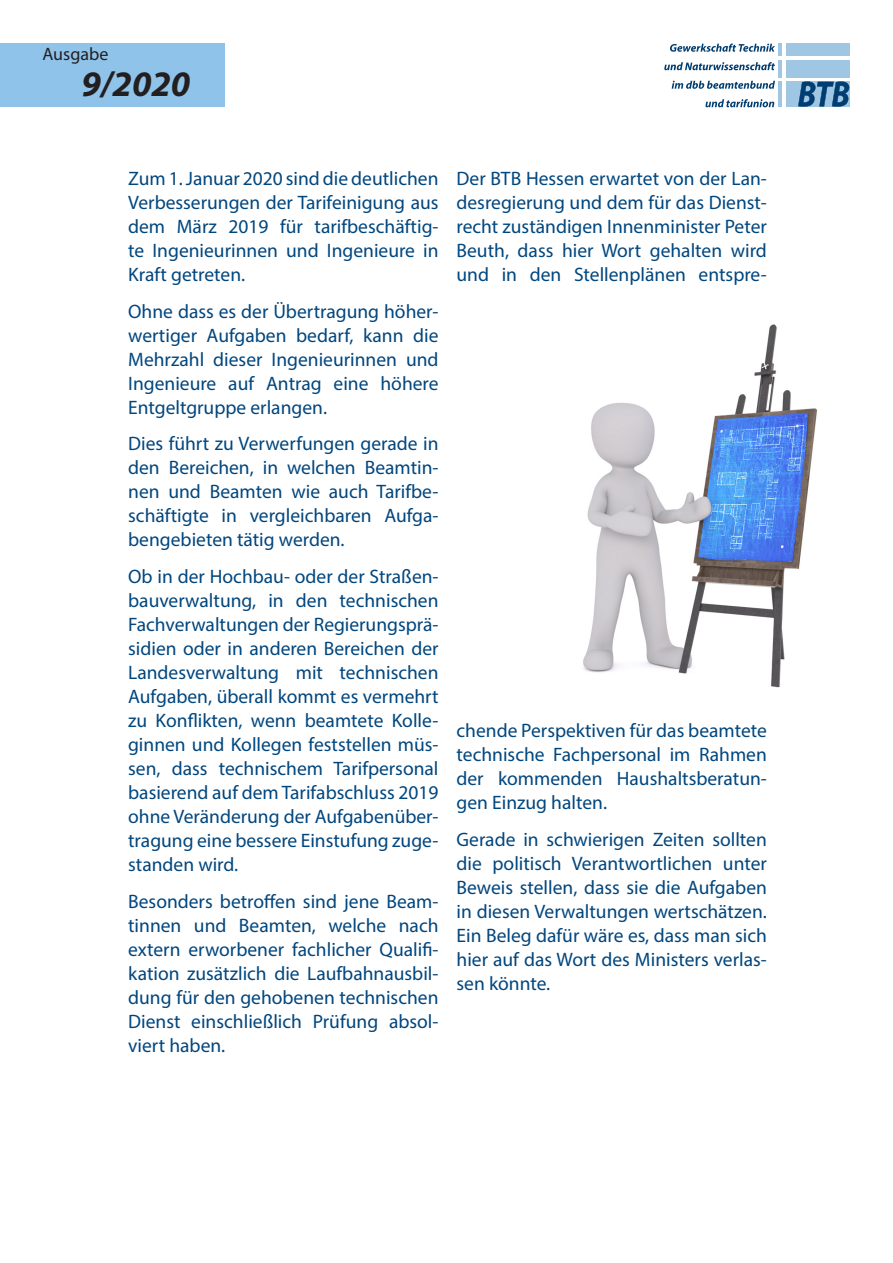
<style>
.page{position:relative;width:893px;height:1263px;background:#fff}
.page>*{position:absolute;margin:0;border:0;box-sizing:border-box;transform-origin:0 0}
.t1{font:italic 700 36px "Myriad Pro";color:#231f20}
.Absatz{font:19.5px/24px "Myriad Pro";color:#00467e;text-align:justify}
.t2{font:18px "Myriad Pro";color:#231f20}
</style>
<div class="page">
<div style="left:0;top:44px;width:225px;height:63px;background:#8fc3e9"></div>
<div style="left:786px;top:44px;width:63px;height:12px;background:#9fc7e3"></div>
<div style="left:786px;top:60px;width:63px;height:18px;background:#9fc7e3"></div>
<div style="left:786px;top:82px;width:63px;height:25px;background:#9fc7e3"></div>
<svg style="left:798px;top:81px;width:51px;height:26px"></svg>
<hr style="left:779px;top:60px;width:3px;height:18px;background:#9fc7e3">
<hr style="left:779px;top:82px;width:3px;height:25px;background:#9fc7e3">
<svg style="left:670px;top:44px;width:112px;height:12px"></svg>
<svg style="left:664px;top:62px;width:111px;height:8px"></svg>
<svg style="left:672px;top:81px;width:103px;height:8px"></svg>
<svg style="left:705px;top:99px;width:69px;height:8px"></svg>
<img style="left:583px;top:324px;width:234px;height:364px">
<p class="t2" style="left:43px;top:43px;width:67px">Ausgabe</p>
<h1 class="t1" style="left:81px;top:61px;width:111px">9/2020</h1>
<p class="Absatz" style="left:128px;top:166px;width:312px">Zum 1. Januar 2020 sind die deutlichen Verbesserungen der Tarifeinigung aus dem März 2019 für tarifbeschäftig&shy;te Ingenieurinnen und Ingenieure in Kraft getreten.</p>
<p class="Absatz" style="left:128px;top:299px;width:312px">Ohne dass es der Übertragung höher&shy;wertiger Aufgaben bedarf, kann die Mehrzahl dieser Ingenieurinnen und Ingenieure auf Antrag eine höhere Entgeltgruppe erlangen.</p>
<p class="Absatz" style="left:128px;top:431px;width:312px">Dies führt zu Verwerfungen gerade in den Bereichen, in welchen Beamtin&shy;nen und Beamten wie auch Tarifbe&shy;schäftigte in vergleichbaren Aufga&shy;bengebieten tätig werden.</p>
<p class="Absatz" style="left:128px;top:564px;width:312px">Ob in der Hochbau- oder der Straßen&shy;bauverwaltung, in den technischen Fachverwaltungen der Regierungsprä&shy;sidien oder in anderen Bereichen der Landesverwaltung mit technischen Aufgaben, überall kommt es vermehrt zu Konflikten, wenn beamtete Kolle&shy;ginnen und Kollegen feststellen müs&shy;sen, dass technischem Tarifpersonal basierend auf dem Tarifabschluss 2019 ohne Veränderung der Aufgabenüber&shy;tragung eine bessere Einstufung zuge&shy;standen wird.</p>
<p class="Absatz" style="left:128px;top:889px;width:312px">Besonders betroffen sind jene Beam&shy;tinnen und Beamten, welche nach extern erworbener fachlicher Qualifi&shy;kation zusätzlich die Laufbahnausbil&shy;dung für den gehobenen technischen Dienst einschließlich Prüfung absol&shy;viert haben.</p>
<p class="Absatz" style="left:457px;top:166px;width:312px">Der BTB Hessen erwartet von der Lan&shy;desregierung und dem für das Dienst&shy;recht zuständigen Innenminister Peter Beuth, dass hier Wort gehalten wird und in den Stellenplänen entspre-</p>
<p class="Absatz" style="left:457px;top:718px;width:312px">chende Perspektiven für das beamtete technische Fachpersonal im Rahmen der kommenden Haushaltsberatun&shy;gen Einzug halten.</p>
<p class="Absatz" style="left:457px;top:827px;width:312px">Gerade in schwierigen Zeiten sollten die politisch Verantwortlichen unter Beweis stellen, dass sie die Aufgaben in diesen Verwaltungen wertschätzen.<br>Ein Beleg dafür wäre es, dass man sich hier auf das Wort des Ministers verlas&shy;sen könnte.</p>
</div>
